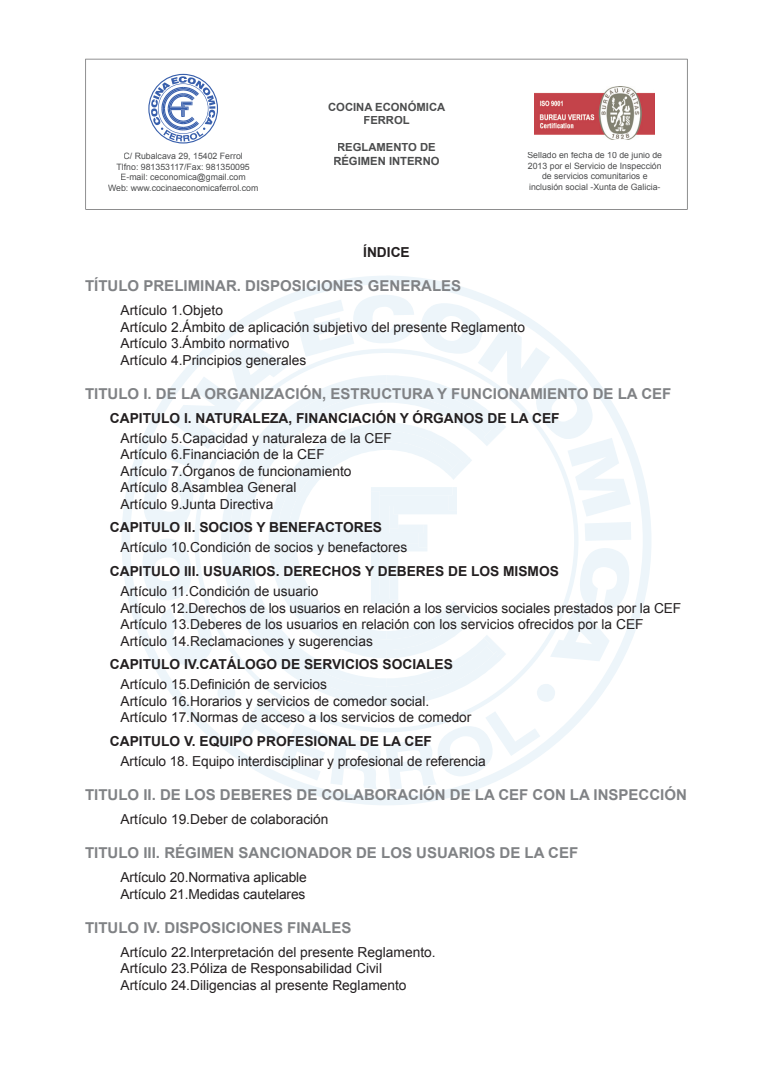
<style>
.page{position:relative;width:773px;height:1081px;background:#fff}
.page>*{position:absolute;margin:0;border:0;box-sizing:border-box;transform-origin:0 0}
.t1{font:700 15px "Arial";color:#808285}
.t2{font:13.75px/16.5px "Arial";color:#231f20}
.t3{font:700 13.75px "Arial";color:#231f20}
.t4{font:700 11.25px/13.5px "Arial";color:#4b4c4d;text-align:center}
.t5{font:8.75px/10.5px "Arial";color:#4b4c4d;text-align:center}
</style>
<div class="page">
<svg style="left:122px;top:276px;width:529px;height:529px"></svg>
<svg style="left:142px;top:295px;width:489px;height:495px"></svg>
<svg style="left:85px;top:59px;width:602px;height:151px"></svg>
<p class="t5" style="left:108px;top:151px;width:152px">C/ Rubalcava 29, 15402 Ferrol<br>Tlfno: 981353117/Fax: 981350095<br>E-mail: ceconomica@gmail.com<br>Web: www.cocinaeconomicaferrol.com</p>
<p class="t4" style="left:328px;top:100px;width:119px">COCINA ECONÓMICA<br>FERROL</p>
<p class="t4" style="left:333px;top:141px;width:108px">REGLAMENTO DE<br>RÉGIMEN INTERNO</p>
<p class="t5" style="left:527px;top:150px;width:136px">Sellado en fecha de 10 de junio de<br>2013 por el Servicio de Inspección de servicios comunitarios e inclusión social -Xunta de Galicia-</p>
<p class="t3" style="left:363px;top:244px;width:48px">ÍNDICE</p>
<p class="t1" style="left:85px;top:278px;width:377px">TÍTULO PRELIMINAR. DISPOSICIONES GENERALES</p>
<p class="t2" style="left:120px;top:302px;width:406px">Artículo 1.Objeto<br>Artículo 2.Ámbito de aplicación subjetivo del presente Reglamento Artículo 3.Ámbito normativo<br>Artículo 4.Principios generales</p>
<p class="t1" style="left:85px;top:385px;width:587px">TITULO I. DE LA ORGANIZACIÓN, ESTRUCTURA Y FUNCIONAMIENTO DE LA CEF</p>
<p class="t3" style="left:110px;top:410px;width:451px">CAPITULO I. NATURALEZA, FINANCIACIÓN Y ÓRGANOS DE LA CEF</p>
<p class="t2" style="left:120px;top:429px;width:273px">Artículo 5.Capacidad y naturaleza de la CEF Artículo 6.Financiación de la CEF<br>Artículo 7.Órganos de funcionamiento Artículo 8.Asamblea General<br>Artículo 9.Junta Directiva</p>
<p class="t3" style="left:110px;top:520px;width:273px">CAPITULO II. SOCIOS Y BENEFACTORES</p>
<p class="t2" style="left:120px;top:539px;width:288px">Artículo 10.Condición de socios y benefactores</p>
<p class="t3" style="left:110px;top:563px;width:450px">CAPITULO III. USUARIOS. DERECHOS Y DEBERES DE LOS MISMOS</p>
<p class="t2" style="left:120px;top:583px;width:562px">Artículo 11.Condición de usuario<br>Artículo 12.Derechos de los usuarios en relación a los servicios sociales prestados por la CEF Artículo 13.Deberes de los usuarios en relación con los servicios ofrecidos por la CEF Artículo 14.Reclamaciones y sugerencias</p>
<p class="t3" style="left:110px;top:656px;width:344px">CAPITULO IV.CATÁLOGO DE SERVICIOS SOCIALES</p>
<p class="t2" style="left:120px;top:676px;width:352px">Artículo 15.Definición de servicios<br>Artículo 16.Horarios y servicios de comedor social.<br>Artículo 17.Normas de acceso a los servicios de comedor</p>
<p class="t3" style="left:110px;top:733px;width:323px">CAPITULO V. EQUIPO PROFESIONAL DE LA CEF</p>
<p class="t2" style="left:120px;top:753px;width:367px">Artículo 18. Equipo interdisciplinar y profesional de referencia</p>
<p class="t1" style="left:85px;top:786px;width:603px">TITULO II. DE LOS DEBERES DE COLABORACIÓN DE LA CEF CON LA INSPECCIÓN</p>
<p class="t2" style="left:120px;top:811px;width:209px">Artículo 19.Deber de colaboración</p>
<p class="t1" style="left:85px;top:844px;width:494px">TITULO III. RÉGIMEN SANCIONADOR DE LOS USUARIOS DE LA CEF</p>
<p class="t2" style="left:120px;top:869px;width:188px">Artículo 20.Normativa aplicable<br>Artículo 21.Medidas cautelares</p>
<p class="t1" style="left:85px;top:919px;width:268px">TITULO IV. DISPOSICIONES FINALES</p>
<p class="t2" style="left:120px;top:943px;width:316px">Artículo 22.Interpretación del presente Reglamento.<br>Artículo 23.Póliza de Responsabilidad Civil<br>Artículo 24.Diligencias al presente Reglamento</p>
</div>
